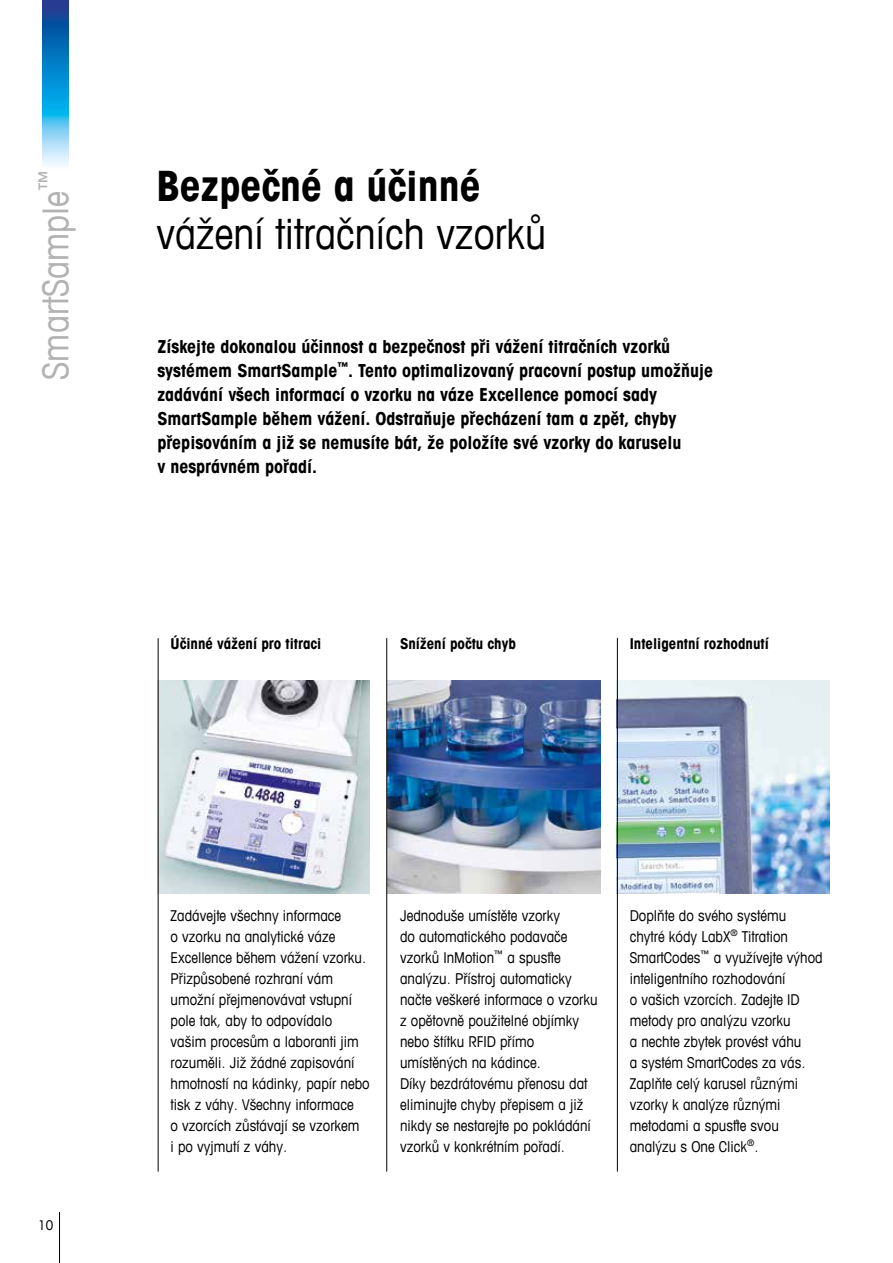
<style>
.page{position:relative;width:893px;height:1263px;background:#fff}
.page>*{position:absolute;margin:0;border:0;box-sizing:border-box;transform-origin:0 0}
.t1{font:condensed 42px "Avant Garde Com";color:#000}
.t2{font:700 condensed 42px "Avant Garde Com";color:#000}
.t3{font:condensed 36px "Avant Garde Com";color:#b3b2b2}
.t4{font:700 condensed 18px/24px "Avant Garde Com";color:#000}
.t5{font:condensed 15px/21px "Avant Garde Com";color:#000}
.t6{font:700 condensed 15px "Avant Garde Com";color:#000}
.t7{font:condensed 13.5px "Avant Garde Com";color:#000}
</style>
<div class="page">
<hr style="left:59px;top:1212px;width:1px;height:51px;background:#000">
<img style="left:43px;top:0;width:25px;height:166px">
<img style="left:618px;top:680px;width:211px;height:213px">
<img style="left:387px;top:680px;width:213px;height:213px">
<img style="left:157px;top:680px;width:213px;height:213px">
<hr style="left:386px;top:638px;width:1px;height:533px;background:#000">
<hr style="left:158px;top:638px;width:1px;height:533px;background:#000">
<hr style="left:617px;top:638px;width:1px;height:533px;background:#000">
<h2 class="t3" style="left:33px;top:379px;width:211px;rotate:-90deg">SmartSample<sup>™</sup></h2>
<h1 class="t2" style="left:156px;top:158px;width:326px">Bezpečné a účinné</h1>
<h1 class="t1" style="left:156px;top:207px;width:391px">vážení titračních vzorků</h1>
<p class="t4" style="left:157px;top:334px;width:557px">Získejte dokonalou účinnost a bezpečnost při vážení titračních vzorků systémem SmartSample<sup>™</sup>. Tento optimalizovaný pracovní postup umožňuje zadávání všech informací o vzorku na váze Excellence pomocí sady SmartSample během vážení. Odstraňuje přecházení tam a zpět, chyby přepisováním a již se nemusíte bát, že položíte své vzorky do karuselu<br>v nesprávném pořadí.</p>
<p class="t6" style="left:171px;top:634px;width:152px">Účinné vážení pro titraci</p>
<p class="t6" style="left:400px;top:634px;width:117px">Snížení počtu chyb</p>
<p class="t6" style="left:630px;top:634px;width:141px">Inteligentní rozhodnutí</p>
<p class="t7" style="left:38px;top:1217px;width:17px">10</p>
<p class="t5" style="left:171px;top:905px;width:201px">Zadávejte všechny informace<br>o vzorku na analytické váze<br>Excellence během vážení vzorku.<br>Přizpůsobené rozhraní vám umožní přejmenovávat vstupní pole tak, aby to odpovídalo vašim procesům a laboranti jim rozuměli. Již žádné zapisování hmotností na kádinky, papír nebo tisk z váhy. Všechny informace<br>o vzorcích zůstávají se vzorkem<br>i po vyjmutí z váhy.</p>
<p class="t5" style="left:630px;top:905px;width:195px">Doplňte do svého systému chytré kódy LabX<sup>®</sup> Titration<br>SmartCodes<sup>™</sup> a využívejte výhod inteligentního rozhodování<br>o vašich vzorcích. Zadejte ID metody pro analýzu vzorku<br>a nechte zbytek provést váhu<br>a systém SmartCodes za vás.<br>Zaplňte celý karusel různými vzorky k analýze různými metodami a spusťte svou analýzu s One Click<sup>®</sup>.</p>
<p class="t5" style="left:400px;top:905px;width:199px">Jednoduše umístěte vzorky<br>do automatického podavače vzorků InMotion<sup>™</sup> a spusťte analýzu. Přístroj automaticky načte veškeré informace o vzorku z opětovně použitelné objímky nebo štítku RFID přímo umístěných na kádince.<br>Díky bezdrátovému přenosu dat eliminujte chyby přepisem a již nikdy se nestarejte po pokládání vzorků v konkrétním pořadí.</p>
</div>
